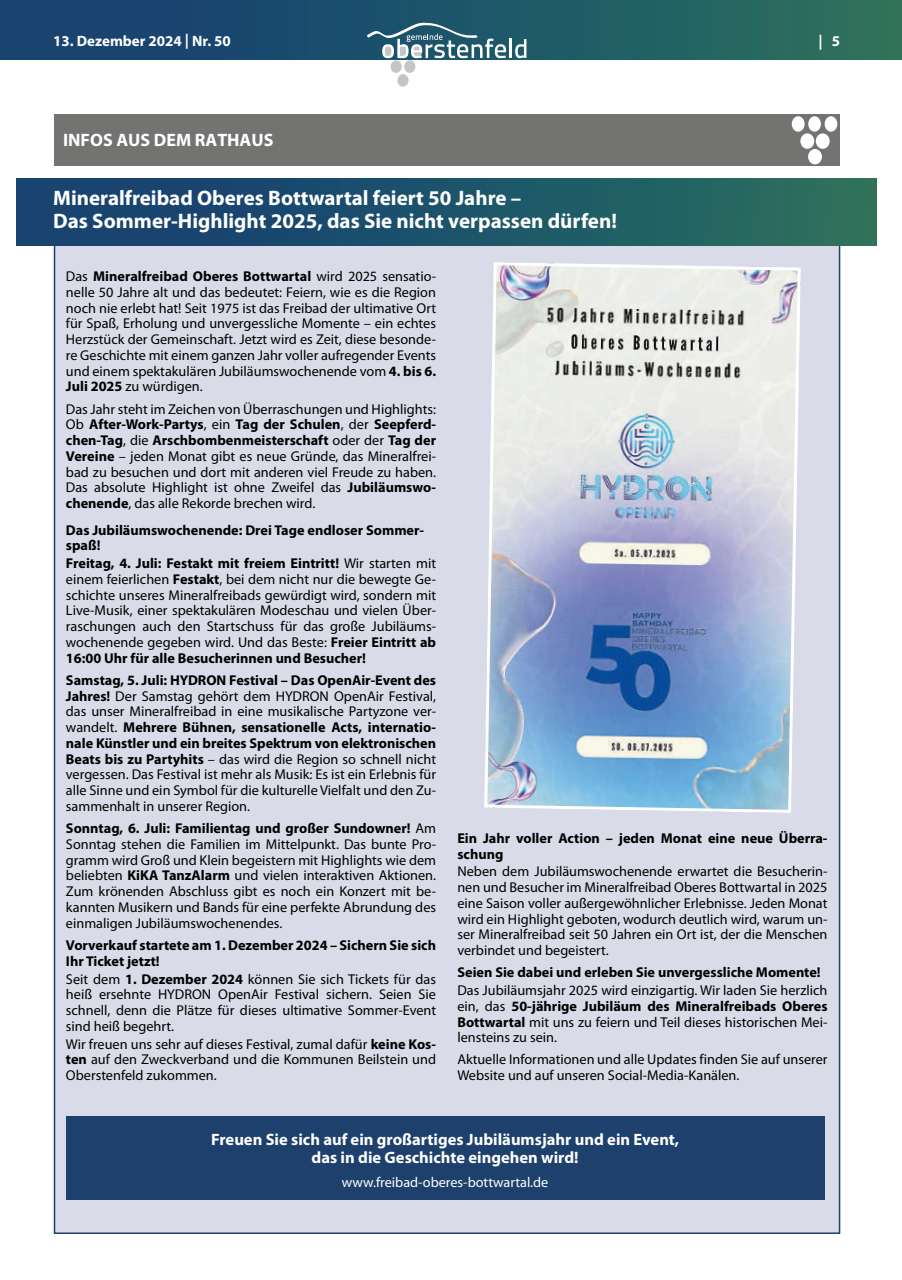
<style>
.page{position:relative;width:902px;height:1280px;background:#fff}
.page>*{position:absolute;margin:0;border:0;box-sizing:border-box;transform-origin:0 0}
.t1{font:700 21px/22.8px "Myriad Pro";color:#fff}
.t2{font:700 18px "Myriad Pro";color:#fff}
.t3{font:700 16.5px/18.3px "Myriad Pro";color:#fff;text-align:center}
.t4{font:700 15px "Myriad Pro";color:#fff}
.t5{font:14.25px/15.8px "Myriad Pro";color:#000;text-align:justify}
.t6{font:700 14.25px/15.8px "Myriad Pro";color:#000}
.t7{font:14.25px "Myriad Pro";color:#fff}
.s1{font-weight:700}
</style>
<div class="page">
<div style="left:0;top:0;width:901px;height:60px;background:linear-gradient(to right,#143d74,#2a705d)"></div>
<hr style="left:0;top:0;width:1px;height:60px;background:#194470">
<div style="left:394px;top:71px;width:17px;height:19px;border:3px solid #fff;border-radius:50%"></div>
<div style="left:390px;top:60px;width:11px;height:13px;background:#c4c5c5;border-radius:50%"></div>
<div style="left:404px;top:60px;width:11px;height:13px;background:#c4c5c5;border-radius:50%"></div>
<div style="left:397px;top:74px;width:11px;height:13px;background:#c4c5c5;border-radius:50%"></div>
<hr style="left:509px;top:39px;width:3px;height:19px;background:#fff">
<svg style="left:515px;top:39px;width:11px;height:19px"></svg>
<svg style="left:366px;top:22px;width:140px;height:36px;background:#537d8e"></svg>
<div style="left:54px;top:246px;width:786px;height:988px;background:#d9dbe8"></div>
<div style="left:54px;top:115px;width:786px;height:51px;background:#737372"></div>
<div style="left:800px;top:133px;width:14px;height:16px;background:#fff;border:1px solid #fff;border-radius:50%"></div>
<div style="left:815px;top:133px;width:14px;height:16px;background:#fff;border:1px solid #fff;border-radius:50%"></div>
<div style="left:808px;top:149px;width:13px;height:15px;background:#fff;border:1px solid #fff;border-radius:50%"></div>
<div style="left:791px;top:116px;width:13px;height:16px;background:#fff;border:1px solid #fff;border-radius:50%"></div>
<div style="left:808px;top:116px;width:12px;height:16px;background:#fff;border:1px solid #fff;border-radius:50%"></div>
<div style="left:824px;top:116px;width:13px;height:16px;background:#fff;border:1px solid #fff;border-radius:50%"></div>
<div style="left:17px;top:179px;width:859px;height:67px;background:linear-gradient(to right,#143c74,#296f5d)"></div>
<img style="left:482px;top:261px;width:320px;height:553px">
<div style="left:66px;top:1116px;width:758px;height:83px;background:#1d406c"></div>
<p class="t4" style="left:53px;top:31px;width:179px">13. Dezember 2024 | Nr. 50</p>
<p class="t4" style="left:818px;top:31px;width:23px">| 5</p>
<p class="t2" style="left:63px;top:128px;width:212px">INFOS AUS DEM RATHAUS</p>
<h1 class="t1" style="left:53px;top:186px;width:565px">Mineralfreibad Oberes Bottwartal feiert 50 Jahre –<br>Das Sommer-Highlight 2025, das Sie nicht verpassen dürfen!</h1>
<p class="t5" style="left:66px;top:268px;width:371px">Das <span class="s1">Mineralfreibad Oberes Bottwartal</span> wird 2025 sensatio&shy;nelle 50 Jahre alt und das bedeutet: Feiern, wie es die Region noch nie erlebt hat! Seit 1975 ist das Freibad der ultimative Ort für Spaß, Erholung und unvergessliche Momente – ein echtes Herzstück der Gemeinschaft. Jetzt wird es Zeit, diese besonde&shy;re Geschichte mit einem ganzen Jahr voller aufregender Events und einem spektakulären Jubiläumswochenende vom <span class="s1">4. bis 6.<br>Juli 2025</span> zu würdigen.</p>
<p class="t5" style="left:66px;top:401px;width:371px">Das Jahr steht im Zeichen von Überraschungen und Highlights:<br>Ob <span class="s1">After-Work-Partys</span>, ein <span class="s1">Tag der Schulen</span>, der <span class="s1">Seepferd&shy;chen-Tag</span>, die <span class="s1">Arschbombenmeisterschaft</span> oder der <span class="s1">Tag der Vereine</span> – jeden Monat gibt es neue Gründe, das Mineralfrei&shy;bad zu besuchen und dort mit anderen viel Freude zu haben.<br>Das absolute Highlight ist ohne Zweifel das <span class="s1">Jubiläumswo&shy;chenende</span>, das alle Rekorde brechen wird.</p>
<p class="t6" style="left:66px;top:521px;width:359px">Das Jubiläumswochenende: Drei Tage endloser Sommer&shy;spaß!</p>
<p class="t5" style="left:66px;top:555px;width:371px"><span class="s1">Freitag, 4. Juli: Festakt mit freiem Eintritt!</span> Wir starten mit einem feierlichen <span class="s1">Festakt</span>, bei dem nicht nur die bewegte Ge&shy;schichte unseres Mineralfreibads gewürdigt wird, sondern mit Live-Musik, einer spektakulären Modeschau und vielen Über&shy;raschungen auch den Startschuss für das große Jubiläums&shy;wochenende gegeben wird. Und das Beste: <span class="s1">Freier Eintritt ab 16:00 Uhr für alle Besucherinnen und Besucher!</span></p>
<p class="t5" style="left:66px;top:672px;width:371px"><span class="s1">Samstag, 5. Juli: HYDRON Festival – Das OpenAir-Event des Jahres!</span> Der Samstag gehört dem HYDRON OpenAir Festival, das unser Mineralfreibad in eine musikalische Partyzone ver&shy;wandelt. <span class="s1">Mehrere Bühnen, sensationelle Acts, internatio&shy;nale Künstler und ein breites Spektrum von elektronischen Beats bis zu Partyhits</span> – das wird die Region so schnell nicht vergessen. Das Festival ist mehr als Musik: Es ist ein Erlebnis für alle Sinne und ein Symbol für die kulturelle Vielfalt und den Zu&shy;sammenhalt in unserer Region.</p>
<p class="t5" style="left:66px;top:820px;width:371px"><span class="s1">Sonntag, 6. Juli: Familientag und großer Sundowner!</span> Am Sonntag stehen die Familien im Mittelpunkt. Das bunte Pro&shy;gramm wird Groß und Klein begeistern mit Highlights wie dem beliebten <span class="s1">KiKA TanzAlarm</span> und vielen interaktiven Aktionen.<br>Zum krönenden Abschluss gibt es noch ein Konzert mit be&shy;kannten Musikern und Bands für eine perfekte Abrundung des einmaligen Jubiläumswochenendes.</p>
<p class="t6" style="left:66px;top:937px;width:371px">Vorverkauf startete am 1. Dezember 2024 – Sichern Sie sich<br>Ihr Ticket jetzt!</p>
<p class="t5" style="left:66px;top:971px;width:371px">Seit dem <span class="s1">1. Dezember 2024</span> können Sie sich Tickets für das heiß ersehnte HYDRON OpenAir Festival sichern. Seien Sie schnell, denn die Plätze für dieses ultimative Sommer-Event sind heiß begehrt.</p>
<p class="t5" style="left:66px;top:1036px;width:371px">Wir freuen uns sehr auf dieses Festival, zumal dafür <span class="s1">keine Kos&shy;ten</span> auf den Zweckverband und die Kommunen Beilstein und Oberstenfeld zukommen.</p>
<p class="t6" style="left:457px;top:830px;width:371px">Ein Jahr voller Action – jeden Monat eine neue Überra&shy;schung</p>
<p class="t5" style="left:457px;top:863px;width:371px">Neben dem Jubiläumswochenende erwartet die Besucherin&shy;nen und Besucher im Mineralfreibad Oberes Bottwartal in 2025 eine Saison voller außergewöhnlicher Erlebnisse. Jeden Monat wird ein Highlight geboten, wodurch deutlich wird, warum un&shy;ser Mineralfreibad seit 50 Jahren ein Ort ist, der die Menschen verbindet und begeistert.</p>
<p class="t6" style="left:457px;top:964px;width:365px">Seien Sie dabei und erleben Sie unvergessliche Momente!</p>
<p class="t5" style="left:457px;top:982px;width:371px">Das Jubiläumsjahr 2025 wird einzigartig. Wir laden Sie herzlich ein, das <span class="s1">50-jährige Jubiläum des Mineralfreibads Oberes Bottwartal</span> mit uns zu feiern und Teil dieses historischen Mei&shy;lensteins zu sein.</p>
<p class="t5" style="left:457px;top:1051px;width:371px">Aktuelle Informationen und alle Updates finden Sie auf unserer<br>Website und auf unseren Social-Media-Kanälen.</p>
<p class="t3" style="left:211px;top:1129px;width:469px">Freuen Sie sich auf ein großartiges Jubiläumsjahr und ein Event, das in die Geschichte eingehen wird!</p>
<p class="t7" style="left:342px;top:1174px;width:208px">www.freibad-oberes-bottwartal.de</p>
</div>
